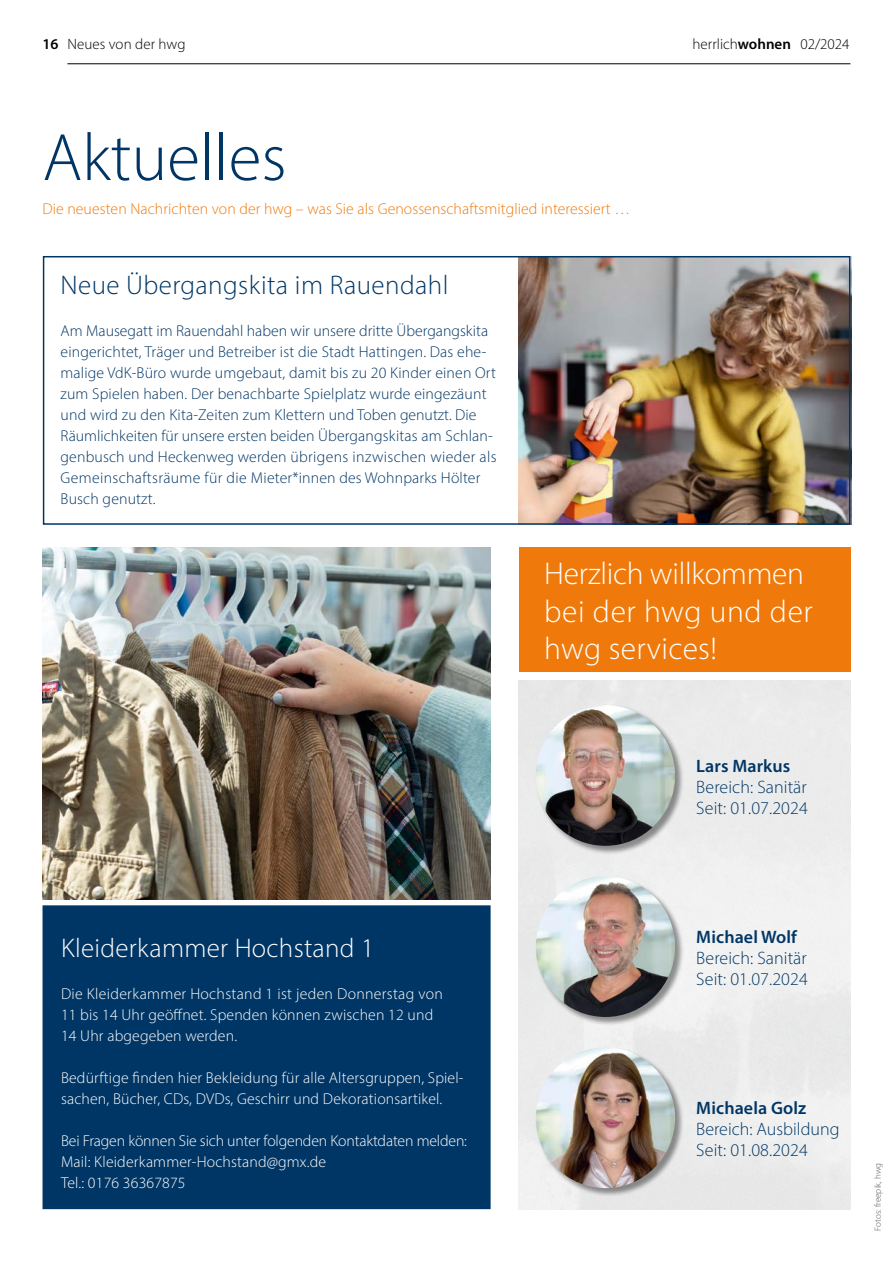
<style>
.page{position:relative;width:893px;height:1263px;background:#fff}
.page>*{position:absolute;margin:0;border:0;box-sizing:border-box;transform-origin:0 0}
.t1{font:300 67.5px "Myriad Pro";color:#003665}
.t2{font:300 31.5px/37.8px "Myriad Pro";letter-spacing:.005em;color:#fff}
.t3{font:300 27px "Myriad Pro";letter-spacing:.015em;color:#003665}
.t4{font:300 27px "Myriad Pro";letter-spacing:.01em;color:#fff}
.t5{font:300 18px/21px "Myriad Pro";letter-spacing:.005em;color:#003665}
.t6{font:600 18px "Myriad Pro";letter-spacing:.005em;color:#003665}
.t7{font:300 15.75px/21px "Myriad Pro";letter-spacing:.01em;color:#003665}
.t8{font:300 15.75px/21px "Myriad Pro";letter-spacing:.01em;color:#fff}
.t9{font:300 15.75px/21px "Myriad Pro";letter-spacing:-.01em;color:#fff}
.t10{font:300 15.75px "Myriad Pro";letter-spacing:.005em;color:#ef7a0b}
.t11{font:300 15px "Myriad Pro";color:#000}
.t12{font:300 9px "Myriad Pro";letter-spacing:.005em;color:#565656}
.s1{font-weight:600}
</style>
<div class="page">
<div style="left:43px;top:906px;width:447px;height:302px;background:#003665"></div>
<div style="left:43px;top:905px;width:448px;height:304px;border:2px solid #003665"></div>
<img style="left:43px;top:547px;width:448px;height:352px">
<div style="left:519px;top:547px;width:331px;height:125px;background:#ef7a0b"></div>
<div style="left:535px;top:1047px;width:149px;height:150px;background:#000;opacity:.42"></div>
<img style="left:536px;top:1047px;width:139px;height:141px">
<div style="left:535px;top:705px;width:149px;height:150px;background:#000;opacity:.42"></div>
<img style="left:536px;top:705px;width:139px;height:141px">
<div style="left:535px;top:876px;width:149px;height:150px;background:#000;opacity:.42"></div>
<img style="left:536px;top:876px;width:139px;height:141px">
<hr style="left:67px;top:63px;width:783px;height:1px;background:#000">
<img style="left:519px;top:257px;width:332px;height:267px">
<div style="left:43px;top:256px;width:807px;height:269px;border:2px solid #003665"></div>
<p class="t11" style="left:43px;top:35px;width:145px"><span class="s1">16</span> Neues von der hwg</p>
<p class="t11" style="left:692px;top:35px;width:159px">herrlich<span class="s1">wohnen</span> 02/2024</p>
<h1 class="t1" style="left:43px;top:117px;width:246px">Aktuelles</h1>
<p class="t10" style="left:43px;top:199px;width:589px">Die neuesten Nachrichten von der hwg – was Sie als Genossenschaftsmitglied interessiert …</p>
<h3 class="t3" style="left:61px;top:269px;width:389px">Neue Übergangskita im Rauendahl</h3>
<p class="t7" style="left:61px;top:320px;width:438px">Am Mausegatt im Rauendahl haben wir unsere dritte Übergangskita eingerichtet, Träger und Betreiber ist die Stadt Hattingen. Das ehe&shy;malige VdK-Büro wurde umgebaut, damit bis zu 20 Kinder einen Ort zum Spielen haben. Der benachbarte Spielplatz wurde eingezäunt und wird zu den Kita-Zeiten zum Klettern und Toben genutzt. Die Räumlichkeiten für unsere ersten beiden Übergangskitas am Schlan&shy;genbusch und Heckenweg werden übrigens inzwischen wieder als Gemeinschaftsräume für die Mieter*innen des Wohnparks Hölter Busch genutzt.</p>
<h2 class="t2" style="left:544px;top:554px;width:270px">Herzlich willkommen bei der hwg und der hwg services!</h2>
<p class="t6" style="left:696px;top:754px;width:95px">Lars Markus</p>
<p class="t5" style="left:696px;top:776px;width:113px">Bereich: Sanitär<br>Seit: 01.07.2024</p>
<h3 class="t4" style="left:61px;top:932px;width:315px">Kleiderkammer Hochstand 1</h3>
<p class="t8" style="left:61px;top:983px;width:383px">Die Kleiderkammer Hochstand 1 ist jeden Donnerstag von<br>11 bis 14 Uhr geöffnet. Spenden können zwischen 12 und<br>14 Uhr abgegeben werden.</p>
<p class="t8" style="left:61px;top:1067px;width:404px">Bedürftige finden hier Bekleidung für alle Altersgruppen, Spiel&shy;sachen, Bücher, CDs, DVDs, Geschirr und Dekorationsartikel.</p>
<p class="t9" style="left:61px;top:1130px;width:407px">Bei Fragen können Sie sich unter folgenden Kontaktdaten melden:<br>Mail: Kleiderkammer-Hochstand@gmx.de<br>Tel.: 0176 36367875</p>
<p class="t6" style="left:696px;top:925px;width:102px">Michael Wolf</p>
<p class="t5" style="left:696px;top:947px;width:113px">Bereich: Sanitär<br>Seit: 01.07.2024</p>
<p class="t6" style="left:696px;top:1096px;width:112px">Michaela Golz</p>
<p class="t5" style="left:696px;top:1118px;width:145px">Bereich: Ausbildung<br>Seit: 01.08.2024</p>
<p class="t12" style="left:872px;top:1231px;width:69px;rotate:-90deg">Fotos: freepik, hwg</p>
</div>
